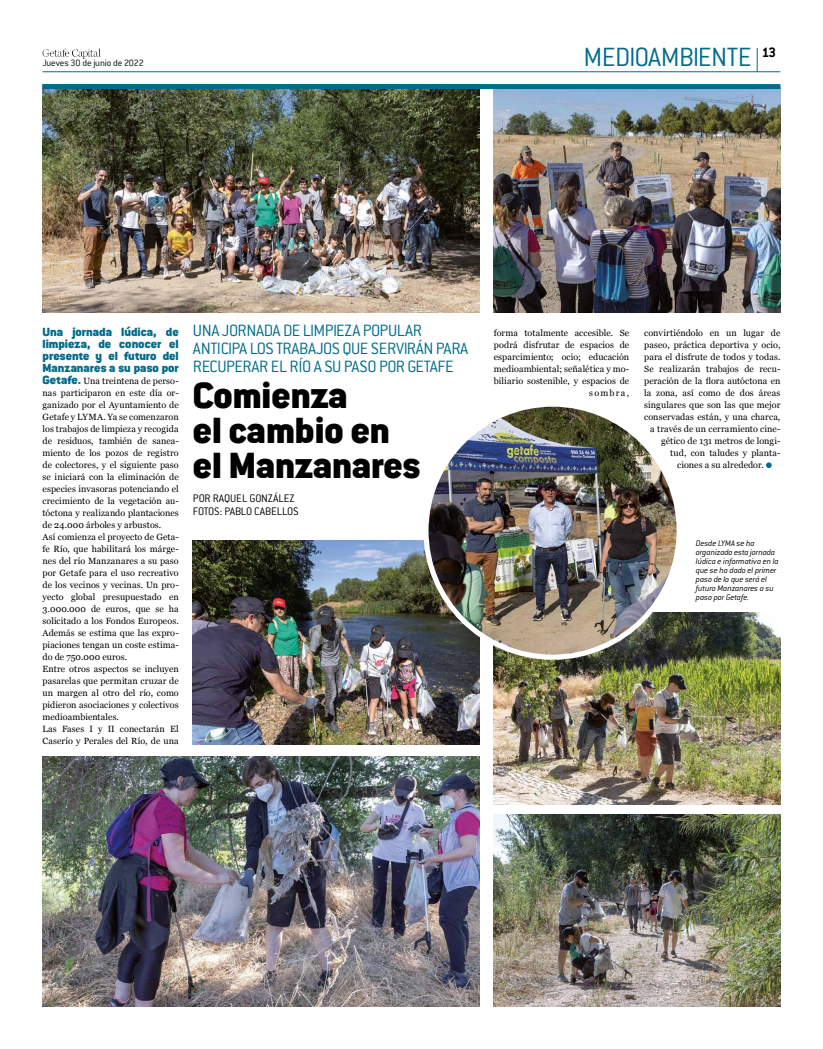
<style>
.page{position:relative;width:823px;height:1049px;background:#fff}
.page>*{position:absolute;margin:0;border:0;box-sizing:border-box;transform-origin:0 0}
.t1{font:900 40px/35px "Conduit ITC Std";color:#000}
.t2{font:300 29px "Conduit ITC Std";letter-spacing:-.02em;color:#006c8b}
.t3{font:300 18px/18px "Conduit ITC Std";letter-spacing:-.02em;color:#006c8b}
.t4{font:700 15px "Conduit ITC Std";color:#000}
.t5{font:900 13px/12px "Conduit ITC Std";color:#006c8b;text-align:justify}
.t6{font:300 12px/13px "Conduit ITC Std";letter-spacing:-.015em;color:#000}
.t7{font:300 10px "Conduit ITC Std";letter-spacing:-.015em;color:#000}
.t8{font:9px/12px "Georgia";letter-spacing:.01em;color:#000}
.t9{font:italic 300 9px/9px "Conduit ITC Std";letter-spacing:-.015em;color:#000}
.s1{font-family:"Conduit ITC Std";font-weight:900;font-size:13px;color:#006c8b}
</style>
<div class="page">
<img style="left:43px;top:89px;width:436px;height:223px">
<img style="left:493px;top:89px;width:287px;height:223px">
<svg style="left:766px;top:462px;width:5px;height:6px"></svg>
<hr style="left:43px;top:72px;width:737px;height:1px;background:#006c8b">
<img style="left:43px;top:49px;width:58px;height:10px">
<div style="left:43px;top:84px;width:737px;height:5px;background:#006c8b"></div>
<svg style="left:756px;top:48px;width:1px;height:24px"></svg>
<img style="left:192px;top:540px;width:287px;height:204px">
<img style="left:493px;top:612px;width:287px;height:192px">
<img style="left:43px;top:756px;width:436px;height:250px">
<img style="left:493px;top:814px;width:287px;height:192px">
<img style="left:425px;top:404px;width:253px;height:253px;border-radius:126px">
<p class="t7" style="left:43px;top:57px;width:103px">Jueves 30 de junio de 2022</p>
<h2 class="t2" style="left:583px;top:40px;width:170px">MEDIOAMBIENTE</h2>
<h3 class="t4" style="left:761px;top:44px;width:16px">13</h3>
<h3 class="t5" style="left:43px;top:326px;width:138px">Una jornada lúdica, de limpieza, de conocer el presente y el futuro del Manzanares a su paso por</h3>
<p class="t8" style="left:43px;top:375px;width:138px"><span class="s1">Getafe.</span> Una treintena de perso&shy;nas participaron en este día or&shy;ganizado por el Ayuntamiento de<br>Getafe y LYMA. Ya se comenzaron los trabajos de limpieza y recogida de residuos, también de sanea&shy;miento de los pozos de registro de colectores, y el siguiente paso se iniciará con la eliminación de especies invasoras potenciando el crecimiento de la vegetación au&shy;tóctona y realizando plantaciones de 24.000 árboles y arbustos.<br>Así comienza el proyecto de Geta&shy;fe Río, que habilitará los márge&shy;nes del río Manzanares a su paso por Getafe para el uso recreativo de los vecinos y vecinas. Un pro&shy;yecto global presupuestado en<br>3.000.000 de euros, que se ha solicitado a los Fondos Europeos.<br>Además se estima que las expro&shy;piaciones tengan un coste estima&shy;do de 750.000 euros.<br>Entre otros aspectos se incluyen pasarelas que permitan cruzar de un margen al otro del río, como pidieron asociaciones y colectivos medioambientales.<br>Las Fases I y II conectarán El<br>Caserío y Perales del Río, de una</p>
<h3 class="t3" style="left:193px;top:321px;width:276px">UNA JORNADA DE LIMPIEZA POPULAR<br>ANTICIPA LOS TRABAJOS QUE SERVIRÁN PARA<br>RECUPERAR EL RÍO A SU PASO POR GETAFE</h3>
<h1 class="t1" style="left:193px;top:378px;width:229px">Comienza<br>el cambio en el Manzanares</h1>
<h3 class="t6" style="left:193px;top:492px;width:107px">POR RAQUEL GONZÁLEZ<br>FOTOS: PABLO CABELLOS</h3>
<p class="t8" style="left:493px;top:326px;width:137px;text-align:right">forma totalmente accesible. Se podrá disfrutar de espacios de esparcimiento; ocio; educación medioambiental; señalética y mo&shy;biliario sostenible, y espacios de sombra,</p>
<p class="t8" style="left:643px;top:326px;width:138px">convirtiéndolo en un lugar de</p>
<p class="t8" style="left:643px;top:338px;width:138px">paseo, práctica deportiva y ocio,</p>
<p class="t8" style="left:643px;top:350px;width:138px">para el disfrute de todos y todas.</p>
<p class="t8" style="left:643px;top:362px;width:138px">Se realizarán trabajos de recu-</p>
<p class="t8" style="left:643px;top:374px;width:138px">peración de la flora autóctona en</p>
<p class="t8" style="left:643px;top:386px;width:138px">la zona, así como de dos áreas</p>
<p class="t8" style="left:643px;top:398px;width:138px">singulares que son las que mejor</p>
<p class="t8" style="left:643px;top:410px;width:138px">conservadas están, y una charca,</p>
<p class="t8" style="left:650px;top:422px;width:131px">a través de un cerramiento cine-</p>
<p class="t8" style="left:661px;top:434px;width:120px">gético de 131 metros de longi-</p>
<p class="t8" style="left:670px;top:446px;width:111px">tud, con taludes y planta-</p>
<p class="t8" style="left:677px;top:458px;width:88px">ciones a su alrededor.</p>
<p class="t9" style="left:695px;top:538px;width:84px">Desde LYMA se ha organizado esta jornada lúdica e informativa en la que se ha dado el primer paso de lo que será el futuro Manzanares a su paso por Getafe.</p>
</div>
